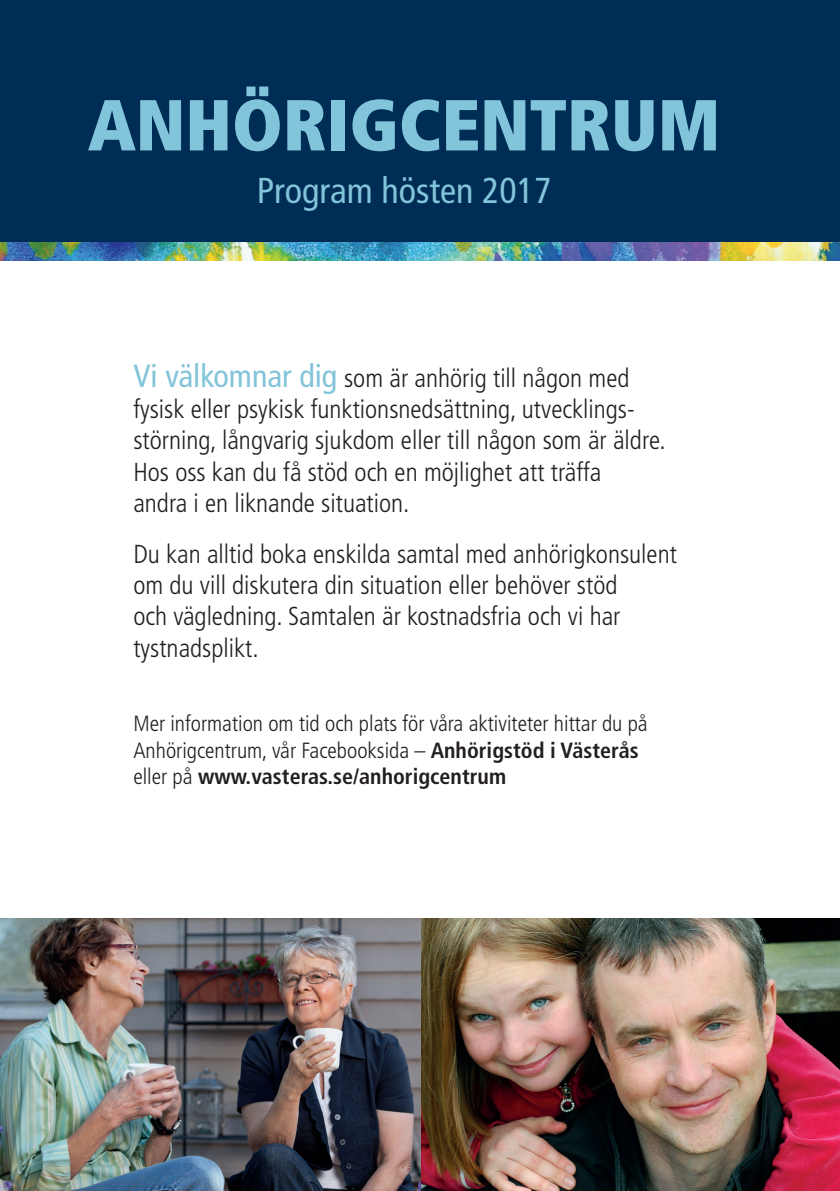
<style>
.page{position:relative;width:840px;height:1191px;background:#fff}
.page>*{position:absolute;margin:0;border:0;box-sizing:border-box;transform-origin:0 0}
.t1{font:900 condensed 72px "Frutiger LT Std";color:#82c4d9}
.t2{font:condensed 36px "Frutiger LT Std";color:#82c4d9}
.t3{font:300 condensed 26px/31.2px "Frutiger LT Std";color:#231f20}
.t4{font:300 condensed 22px/26.4px "Frutiger LT Std";color:#231f20}
.s1{font-weight:400;font-size:32px;color:#82c4d9}
.s2{font-weight:700}
</style>
<div class="page">
<div style="left:0;top:0;width:839px;height:254px;background:#002d56"></div>
<img style="left:0;top:242px;width:839px;height:18px">
<img style="left:420px;top:918px;width:419px;height:273px">
<img style="left:0;top:918px;width:420px;height:273px">
<h1 class="t1" style="left:88px;top:81px;width:633px">ANHÖRIGCENTRUM</h1>
<h2 class="t2" style="left:257px;top:170px;width:296px">Program hösten 2017</h2>
<p class="t3" style="left:133px;top:363px;width:533px"><span class="s1">Vi välkomnar dig</span> som är anhörig till någon med fysisk eller psykisk funktionsnedsättning, utvecklings&shy;störning, långvarig sjukdom eller till någon som är äldre.<br>Hos oss kan du få stöd och en möjlighet att träffa<br>andra i en liknande situation.</p>
<p class="t3" style="left:133px;top:539px;width:544px">Du kan alltid boka enskilda samtal med anhörigkonsulent om du vill diskutera din situation eller behöver stöd<br>och vägledning. Samtalen är kostnadsfria och vi har tystnadsplikt.</p>
<p class="t4" style="left:133px;top:710px;width:515px">Mer information om tid och plats för våra aktiviteter hittar du på<br>Anhörigcentrum, vår Facebooksida – <span class="s2">Anhörigstöd i Västerås </span>eller på <span class="s2">www.vasteras.se/anhorigcentrum</span></p>
</div>
